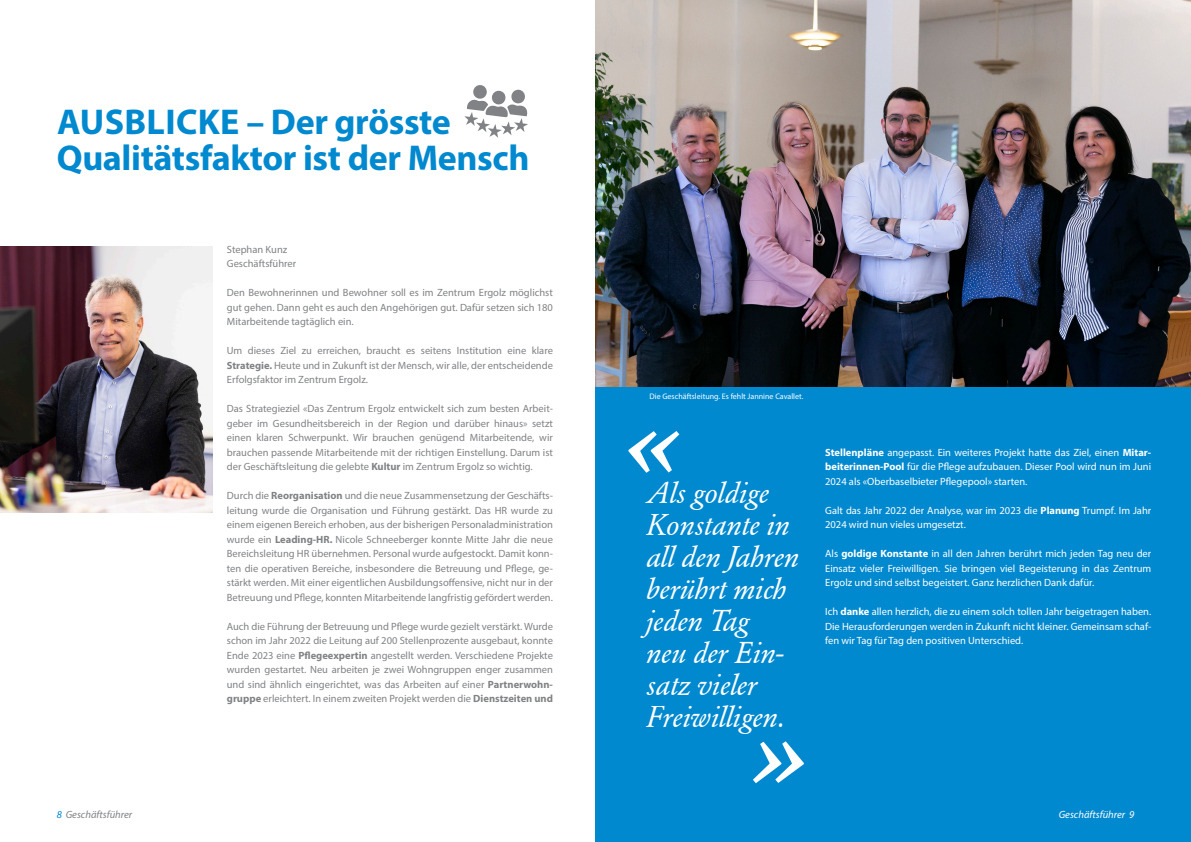
<style>
.page{position:relative;width:1191px;height:842px;background:#fff}
.page>*{position:absolute;margin:0;border:0;box-sizing:border-box;transform-origin:0 0}
.Copytext{font:italic 141.8px "Ascom Garamond";color:#fff}
.Headline{font:700 36px/36px "Myriad Pro";letter-spacing:-.01em;color:#0089cf}
.Copytext-2{font:italic 30px/32px "Ascom Garamond";color:#fff}
.Copytext-3{font:10.5px/14.5px "Myriad Pro";color:#808285;text-align:justify}
.Copytext-4{font:10.5px/14.5px "Myriad Pro";color:#fff;text-align:justify}
.t1{font:italic 10.5px "Myriad Pro";color:#808285}
.t2{font:italic 10.5px "Myriad Pro";color:#fff}
.Copytext-5{font:8px "Myriad Pro";color:#fff}
.s1{font-weight:700}
.s2{color:#0089cf}
</style>
<div class="page">
<div style="left:595px;top:0;width:596px;height:842px;background:#0089cf"></div>
<svg style="left:464px;top:85px;width:64px;height:53px"></svg>
<img style="left:0;top:246px;width:213px;height:267px">
<img style="left:595px;top:0;width:596px;height:387px">
<p class="Headline" style="left:57px;top:103px;width:474px">AUSBLICKE – Der grösste<br>Qualitätsfaktor ist der Mensch</p>
<p class="Copytext-3" style="left:227px;top:242px;width:62px">Stephan Kunz</p>
<p class="Copytext-3" style="left:227px;top:256px;width:71px">Geschäftsführer</p>
<p class="Copytext-3" style="left:227px;top:285px;width:327px">Den Bewohnerinnen und Bewohner soll es im Zentrum Ergolz möglichst gut gehen. Dann geht es auch den Angehörigen gut. Dafür setzen sich 180<br>Mitarbeitende tagtäglich ein.</p>
<p class="Copytext-3" style="left:227px;top:343px;width:327px">Um dieses Ziel zu erreichen, braucht es seitens Institution eine klare <span class="s1">Strategie.</span> Heute und in Zukunft ist der Mensch, wir alle, der entscheidende Erfolgsfaktor im Zentrum Ergolz.</p>
<p class="Copytext-3" style="left:227px;top:401px;width:328px">Das Strategieziel «Das Zentrum Ergolz entwickelt sich zum besten Arbeit&shy;geber im Gesundheitsbereich in der Region und darüber hinaus» setzt einen klaren Schwerpunkt. Wir brauchen genügend Mitarbeitende, wir brauchen passende Mitarbeitende mit der richtigen Einstellung. Darum ist der Geschäftsleitung die gelebte <span class="s1">Kultur</span> im Zentrum Ergolz so wichtig.</p>
<p class="Copytext-3" style="left:227px;top:488px;width:328px">Durch die <span class="s1">Reorganisation</span> und die neue Zusammensetzung der Geschäfts&shy;leitung wurde die Organisation und Führung gestärkt. Das HR wurde zu einem eigenen Bereich erhoben, aus der bisherigen Personaladministration wurde ein <span class="s1">Leading-HR.</span> Nicole Schneeberger konnte Mitte Jahr die neue Bereichsleitung HR übernehmen. Personal wurde aufgestockt. Damit konn&shy;ten die operativen Bereiche, insbesondere die Betreuung und Pflege, ge&shy;stärkt werden. Mit einer eigentlichen Ausbildungsoffensive, nicht nur in der Betreuung und Pflege, konnten Mitarbeitende langfristig gefördert werden.</p>
<p class="Copytext-3" style="left:227px;top:619px;width:328px">Auch die Führung der Betreuung und Pflege wurde gezielt verstärkt. Wurde schon im Jahr 2022 die Leitung auf 200 Stellenprozente ausgebaut, konnte Ende 2023 eine <span class="s1">Pflegeexpertin</span> angestellt werden. Verschiedene Projekte wurden gestartet. Neu arbeiten je zwei Wohngruppen enger zusammen und sind ähnlich eingerichtet, was das Arbeiten auf einer <span class="s1">Partnerwohn&shy;gruppe</span> erleichtert. In einem zweiten Projekt werden die <span class="s1">Dienstzeiten und</span></p>
<p class="Copytext-5" style="left:649px;top:391px;width:155px">Die Geschäftsleitung. Es fehlt Jannine Cavallet.</p>
<p class="Copytext" style="left:624px;top:355px;width:58px">«</p>
<p class="Copytext-2" style="left:646px;top:477px;width:154px">Als goldige<br>Konstante in all den Jahren berührt mich jeden Tag<br>neu der Ein&shy;satz vieler<br>Freiwilligen.</p>
<p class="Copytext" style="left:749px;top:668px;width:58px">»</p>
<p class="Copytext-4" style="left:825px;top:445px;width:327px"><span class="s1">Stellenpläne</span> angepasst. Ein weiteres Projekt hatte das Ziel, einen <span class="s1">Mitar&shy;beiterinnen-Pool</span> für die Pflege aufzubauen. Dieser Pool wird nun im Juni 2024 als «Oberbaselbieter Pflegepool» starten.</p>
<p class="Copytext-4" style="left:825px;top:503px;width:327px">Galt das Jahr 2022 der Analyse, war im 2023 die <span class="s1">Planung</span> Trumpf. Im Jahr<br>2024 wird nun vieles umgesetzt.</p>
<p class="Copytext-4" style="left:825px;top:546px;width:328px">Als <span class="s1">goldige Konstante</span> in all den Jahren berührt mich jeden Tag neu der Einsatz vieler Freiwilligen. Sie bringen viel Begeisterung in das Zentrum Ergolz und sind selbst begeistert. Ganz herzlichen Dank dafür.</p>
<p class="Copytext-4" style="left:825px;top:604px;width:327px">Ich <span class="s1">danke</span> allen herzlich, die zu einem solch tollen Jahr beigetragen haben.<br>Die Herausforderungen werden in Zukunft nicht kleiner. Gemeinsam schaf&shy;fen wir Tag für Tag den positiven Unterschied.</p>
<p class="t1" style="left:57px;top:808px;width:77px"><span class="s2">8</span> Geschäftsführer</p>
<p class="t2" style="left:1058px;top:808px;width:77px">Geschäftsführer 9</p>
</div>
